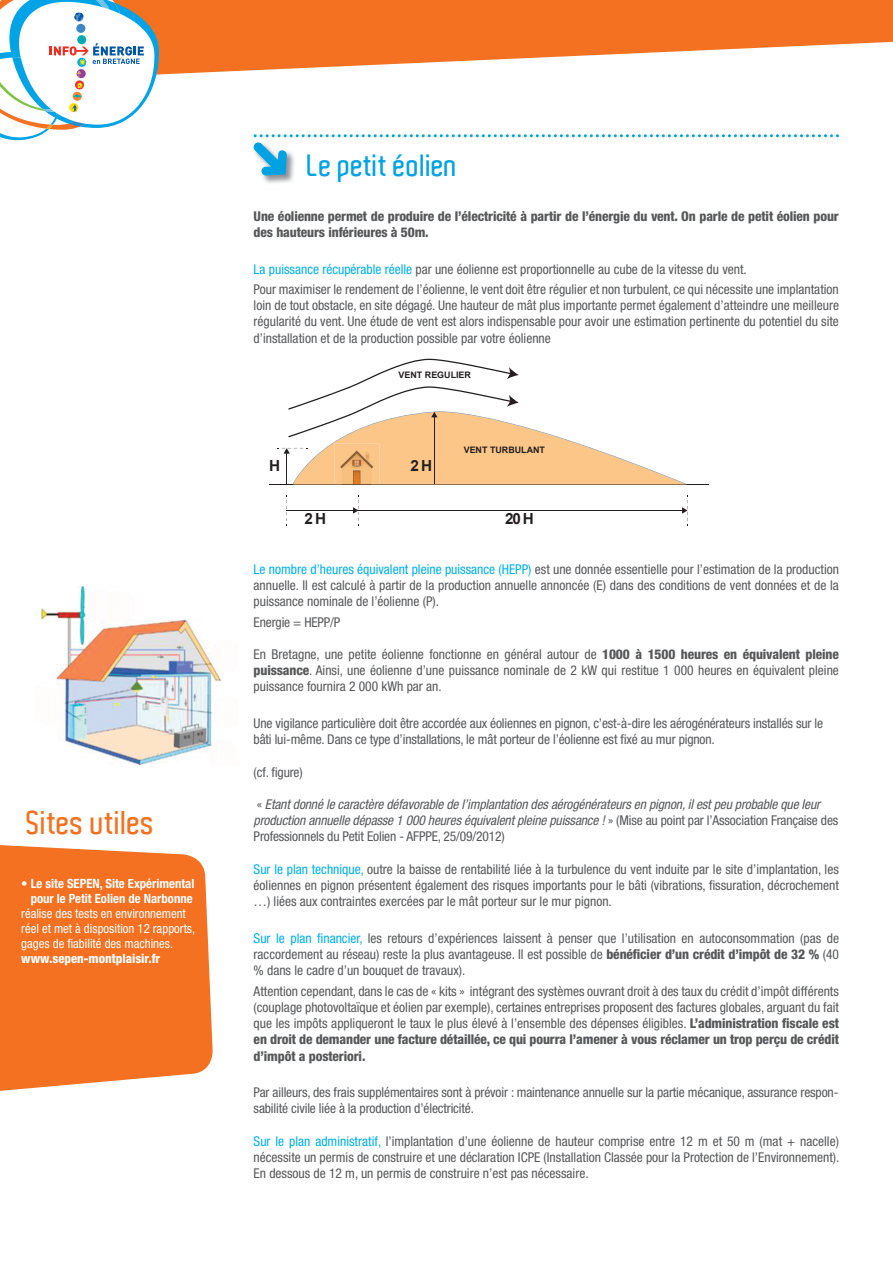
<style>
.page{position:relative;width:893px;height:1263px;background:#fff}
.page>*{position:absolute;margin:0;border:0;box-sizing:border-box;transform-origin:0 0}
.t1{font:600 32.1px "Aldo";color:#f37121}
.t2{font:600 30px "Aldo";color:#00a2e4}
.t3{font:700 15.3px "Arial";color:#231f20}
.t4{font:condensed 13.5px/16.2px "Helvetica Neue";color:#57585a;text-align:justify}
.t5{font:italic condensed 13.5px/16.2px "Helvetica Neue";letter-spacing:-.01em;color:#57585a}
.t6{font:800 condensed 13.5px/16.2px "Helvetica Neue";letter-spacing:-.01em;color:#57585a}
.t7{font:condensed 12.75px/15px "Helvetica Neue";color:#fff}
.t8{font:700 condensed 12.75px/15px "Helvetica Neue";color:#fff;text-align:right}
.t9{font:800 condensed 12.75px "Helvetica Neue";color:#fff}
.t10{font:700 8.85px "Arial";color:#231f20}
.s1{color:#00b0e9}
.s2{font-weight:800}
.s3{font-style:normal}
</style>
<div class="page">
<svg style="left:159px;top:0;width:734px;height:75px;fill:#f37121"></svg>
<svg style="left:0;top:0;width:159px;height:140px"></svg>
<svg style="left:0;top:845px;width:213px;height:246px;background:#f37c33"></svg>
<img style="left:253px;top:145px;width:41px;height:38px">
<svg style="left:254px;top:134px;width:585px;height:42px"></svg>
<img style="left:37px;top:587px;width:186px;height:177px">
<hr style="left:269px;top:484px;width:440px;height:1px;background:#231f20">
<svg style="left:278px;top:359px;width:409px;height:126px"></svg>
<svg style="left:353px;top:496px;width:6px;height:29px"></svg>
<hr style="left:287px;top:510px;width:396px;height:1px;background:#231f20">
<svg style="left:682px;top:496px;width:6px;height:29px"></svg>
<h1 class="t1" style="left:27px;top:805px;width:130px">Sites utiles</h1>
<p class="t8" style="left:21px;top:876px;width:175px">• Le site SEPEN, Site Expérimental pour le Petit Eolien de Narbonne</p>
<p class="t7" style="left:21px;top:906px;width:175px">réalise des tests en environnement réel et met à disposition 12 rapports, gages de fiabilité des machines.</p>
<p class="t9" style="left:21px;top:950px;width:140px">www.sepen-montplaisir.fr</p>
<h2 class="t2" style="left:308px;top:148px;width:152px">Le petit éolien</h2>
<p class="t6" style="left:254px;top:208px;width:587px">Une éolienne permet de produire de l’électricité à partir de l’énergie du vent. On parle de petit éolien pour des hauteurs inférieures à 50m.</p>
<p class="t4" style="left:254px;top:258px;width:587px;line-height:20.4px"><span class="s1">La puissance récupérable réelle</span> par une éolienne est proportionnelle au cube de la vitesse du vent.<br>Pour maximiser le rendement de l’éolienne, le vent doit être régulier et non turbulent, ce qui nécessite une implantation</p>
<p class="t4" style="left:254px;top:297px;width:587px">loin de tout obstacle, en site dégagé. Une hauteur de mât plus importante permet également d’atteindre une meilleure régularité du vent. Une étude de vent est alors indispensable pour avoir une estimation pertinente du potentiel du site d’installation et de la production possible par votre éolienne</p>
<p class="t10" style="left:399px;top:369px;width:74px">VENT REGULIER</p>
<p class="t3" style="left:269px;top:456px;width:13px">H</p>
<p class="t3" style="left:411px;top:456px;width:23px">2 H</p>
<p class="t10" style="left:464px;top:444px;width:83px">VENT TURBULANT</p>
<p class="t3" style="left:305px;top:509px;width:23px">2 H</p>
<p class="t3" style="left:505px;top:509px;width:30px">20 H</p>
<p class="t4" style="left:254px;top:561px;width:587px"><span class="s1">Le nombre d’heures équivalent pleine puissance (HEPP)</span> est une donnée essentielle pour l’estimation de la production annuelle. Il est calculé à partir de la production annuelle annoncée (E) dans des conditions de vent données et de la puissance nominale de l’éolienne (P).</p>
<p class="t4" style="left:254px;top:614px;width:88px">Energie = HEPP/P</p>
<p class="t4" style="left:254px;top:646px;width:587px">En Bretagne, une petite éolienne fonctionne en général autour de <span class="s2">1000 à 1500 heures en équivalent pleine puissance</span>. Ainsi, une éolienne d’une puissance nominale de 2 kW qui restitue 1 000 heures en équivalent pleine puissance fournira 2 000 kWh par an.</p>
<p class="t4" style="left:254px;top:715px;width:571px">Une vigilance particulière doit être accordée aux éoliennes en pignon, c’est-à-dire les aérogénérateurs installés sur le bâti lui-même. Dans ce type d’installations, le mât porteur de l’éolienne est fixé au mur pignon.</p>
<p class="t4" style="left:254px;top:764px;width:51px">(cf. figure)</p>
<p class="t5" style="left:254px;top:796px;width:586px"><span class="s3">«</span> Etant donné le caractère défavorable de l’implantation des aérogénérateurs en pignon, il est peu probable que leur production annuelle dépasse 1 000 heures équivalent pleine puissance ! <span class="s3">» (Mise au point par l’Association Française des<br>Professionnels du Petit Eolien - AFPPE, 25/09/2012)</span></p>
<p class="t4" style="left:254px;top:861px;width:587px"><span class="s1">Sur le plan technique,</span> outre la baisse de rentabilité liée à la turbulence du vent induite par le site d’implantation, les éoliennes en pignon présentent également des risques importants pour le bâti (vibrations, fissuration, décrochement …) liées aux contraintes exercées par le mât porteur sur le mur pignon.</p>
<p class="t4" style="left:254px;top:930px;width:587px"><span class="s1">Sur le plan financier,</span> les retours d’expériences laissent à penser que l’utilisation en autoconsommation (pas de raccordement au réseau) reste la plus avantageuse. Il est possible de <span class="s2">bénéficier d’un crédit d’impôt de 32 %</span> (40 % dans le cadre d’un bouquet de travaux).</p>
<p class="t4" style="left:254px;top:983px;width:587px">Attention cependant, dans le cas de « kits » intégrant des systèmes ouvrant droit à des taux du crédit d’impôt différents (couplage photovoltaïque et éolien par exemple), certaines entreprises proposent des factures globales, arguant du fait que les impôts appliqueront le taux le plus élevé à l’ensemble des dépenses éligibles. <span class="s2">L’administration fiscale est en droit de demander une facture détaillée, ce qui pourra l’amener à vous réclamer un trop perçu de crédit d’impôt a posteriori.</span></p>
<p class="t4" style="left:254px;top:1084px;width:586px">Par ailleurs, des frais supplémentaires sont à prévoir : maintenance annuelle sur la partie mécanique, assurance respon&shy;sabilité civile liée à la production d’électricité.</p>
<p class="t4" style="left:254px;top:1133px;width:587px"><span class="s1">Sur le plan administratif,</span> l’implantation d’une éolienne de hauteur comprise entre 12 m et 50 m (mat + nacelle) nécessite un permis de construire et une déclaration ICPE (Installation Classée pour la Protection de l’Environnement).<br>En dessous de 12 m, un permis de construire n’est pas nécessaire.</p>
</div>
